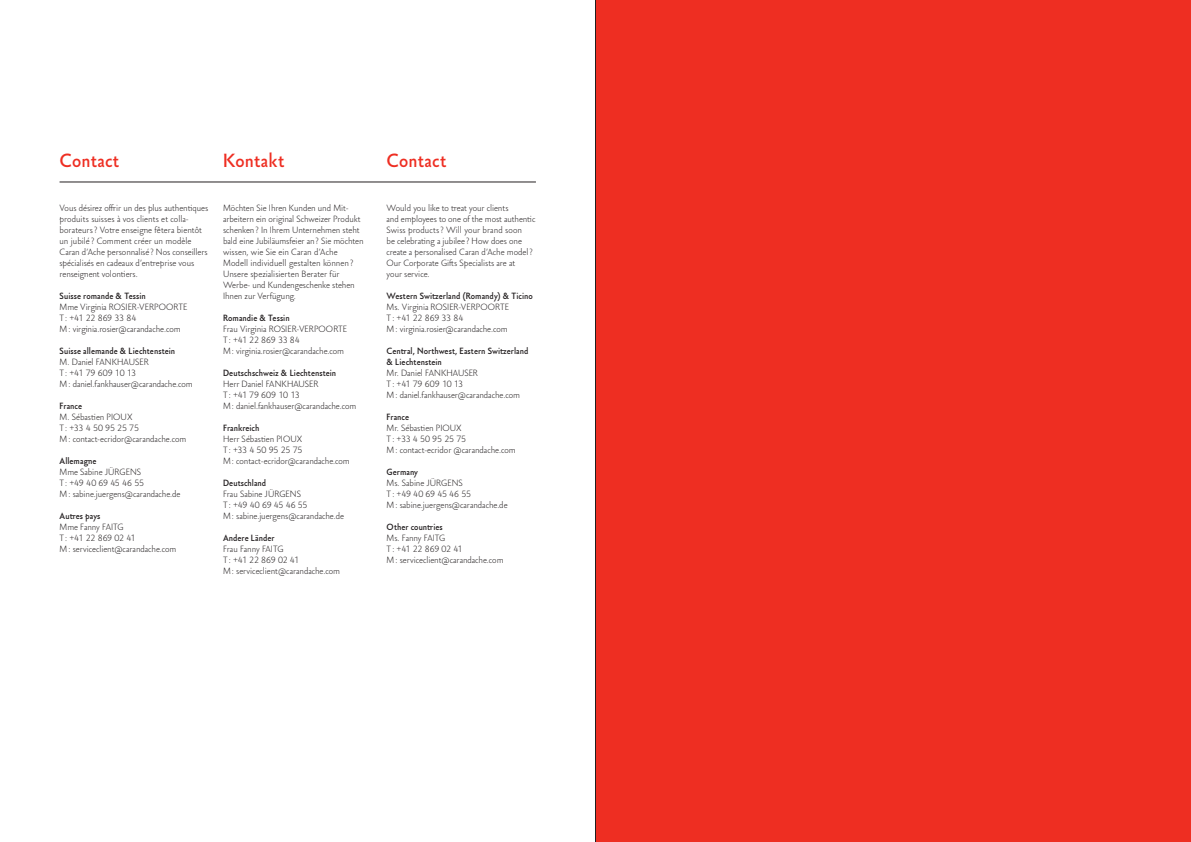
<style>
.page{position:relative;width:1191px;height:842px;background:#fff}
.page>*{position:absolute;margin:0;border:0;box-sizing:border-box;transform-origin:0 0}
.t1{font:700 19px "Carandache Sans";letter-spacing:.015em;color:#ee2e22}
.t2{font:300 9px/11px "Carandache Sans";letter-spacing:.005em;color:#231f20}
.t3{font:700 9px/11px "Carandache Sans";letter-spacing:.01em;color:#231f20}
</style>
<div class="page">
<div style="left:595px;top:0;width:596px;height:842px;background:#ee2e22"></div>
<hr style="left:60px;top:182px;width:476px;height:1px;background:#231f20">
<hr style="left:595px;top:0;width:1px;height:842px;background:#231f20">
<h1 class="t1" style="left:60px;top:148px;width:61px">Contact</h1>
<h1 class="t1" style="left:223px;top:148px;width:63px">Kontakt</h1>
<h1 class="t1" style="left:386px;top:148px;width:61px">Contact</h1>
<p class="t2" style="left:60px;top:202px;width:150px">Vous désirez offrir un des plus authentiques produits suisses à vos clients et colla&shy;borateurs? Votre enseigne fêtera bientôt un jubilé ? Comment créer un modèle Caran d’Ache personnalisé ? Nos conseillers spécialisés en cadeaux d’entreprise vous renseignent volontiers.</p>
<p class="t3" style="left:60px;top:290px;width:88px">Suisse romande &amp; Tessin</p>
<p class="t2" style="left:60px;top:301px;width:129px">Mme Virginia ROSIER-VERPOORTE<br>T: +41 22 869 33 84<br>M: virginia.rosier@carandache.com</p>
<p class="t3" style="left:60px;top:345px;width:117px">Suisse allemande &amp; Liechtenstein</p>
<p class="t2" style="left:60px;top:356px;width:135px">M. Daniel FANKHAUSER<br>T: +41 79 609 10 13<br>M: daniel.fankhauser@carandache.com</p>
<p class="t3" style="left:60px;top:400px;width:24px">France</p>
<p class="t2" style="left:60px;top:411px;width:128px">M. Sébastien PIOUX<br>T: +33 4 50 95 25 75<br>M: contact-ecridor@carandache.com</p>
<p class="t3" style="left:60px;top:455px;width:38px">Allemagne</p>
<p class="t2" style="left:60px;top:466px;width:122px">Mme Sabine JÜRGENS<br>T: +49 40 69 45 46 55<br>M: sabine.juergens@carandache.de</p>
<p class="t3" style="left:60px;top:510px;width:42px">Autres pays</p>
<p class="t2" style="left:60px;top:521px;width:118px">Mme Fanny FAITG<br>T: +41 22 869 02 41<br>M: serviceclient@carandache.com</p>
<p class="t2" style="left:223px;top:202px;width:142px">Möchten Sie Ihren Kunden und Mit&shy;arbeitern ein original Schweizer Produkt schenken ? In Ihrem Unternehmen steht bald eine Jubiläumsfeier an ? Sie möchten wissen, wie Sie ein Caran d’Ache Modell individuell gestalten können ?<br>Unsere spezialisierten Berater für Werbe- und Kundengeschenke stehen Ihnen zur Verfügung.</p>
<p class="t3" style="left:223px;top:312px;width:68px">Romandie &amp; Tessin</p>
<p class="t2" style="left:223px;top:323px;width:126px">Frau Virginia ROSIER-VERPOORTE<br>T: +41 22 869 33 84<br>M: virginia.rosier@carandache.com</p>
<p class="t3" style="left:223px;top:367px;width:115px">Deutschschweiz &amp; Liechtenstein</p>
<p class="t2" style="left:223px;top:378px;width:135px">Herr Daniel FANKHAUSER<br>T: +41 79 609 10 13<br>M: daniel.fankhauser@carandache.com</p>
<p class="t3" style="left:223px;top:422px;width:38px">Frankreich</p>
<p class="t2" style="left:223px;top:433px;width:128px">Herr Sébastien PIOUX<br>T: +33 4 50 95 25 75<br>M: contact-ecridor@carandache.com</p>
<p class="t3" style="left:223px;top:477px;width:45px">Deutschland</p>
<p class="t2" style="left:223px;top:488px;width:122px">Frau Sabine JÜRGENS<br>T: +49 40 69 45 46 55<br>M: sabine.juergens@carandache.de</p>
<p class="t3" style="left:223px;top:532px;width:53px">Andere Länder</p>
<p class="t2" style="left:223px;top:543px;width:118px">Frau Fanny FAITG<br>T: +41 22 869 02 41<br>M: serviceclient@carandache.com</p>
<p class="t2" style="left:386px;top:202px;width:150px">Would you like to treat your clients<br>and employees to one of the most authentic Swiss products? Will your brand soon<br>be celebrating a jubilee ? How does one create a personalised Caran d’Ache model?<br>Our Corporate Gifts Specialists are at<br>your service.</p>
<p class="t3" style="left:386px;top:290px;width:148px">Western Switzerland (Romandy) &amp; Ticino</p>
<p class="t2" style="left:386px;top:301px;width:124px">Ms. Virginia ROSIER-VERPOORTE<br>T: +41 22 869 33 84<br>M: virginia.rosier@carandache.com</p>
<p class="t3" style="left:386px;top:345px;width:143px">Central, Northwest, Eastern Switzerland &amp; Liechtenstein</p>
<p class="t2" style="left:386px;top:367px;width:135px">Mr. Daniel FANKHAUSER<br>T: +41 79 609 10 13<br>M: daniel.fankhauser@carandache.com</p>
<p class="t3" style="left:386px;top:411px;width:24px">France</p>
<p class="t2" style="left:386px;top:422px;width:130px">Mr. Sébastien PIOUX<br>T: +33 4 50 95 25 75<br>M: contact-ecridor @carandache.com</p>
<p class="t3" style="left:386px;top:466px;width:33px">Germany</p>
<p class="t2" style="left:386px;top:477px;width:122px">Ms. Sabine JÜRGENS<br>T: +49 40 69 45 46 55<br>M: sabine.juergens@carandache.de</p>
<p class="t3" style="left:386px;top:521px;width:58px">Other countries</p>
<p class="t2" style="left:386px;top:532px;width:118px">Ms. Fanny FAITG<br>T: +41 22 869 02 41<br>M: serviceclient@carandache.com</p>
</div>
